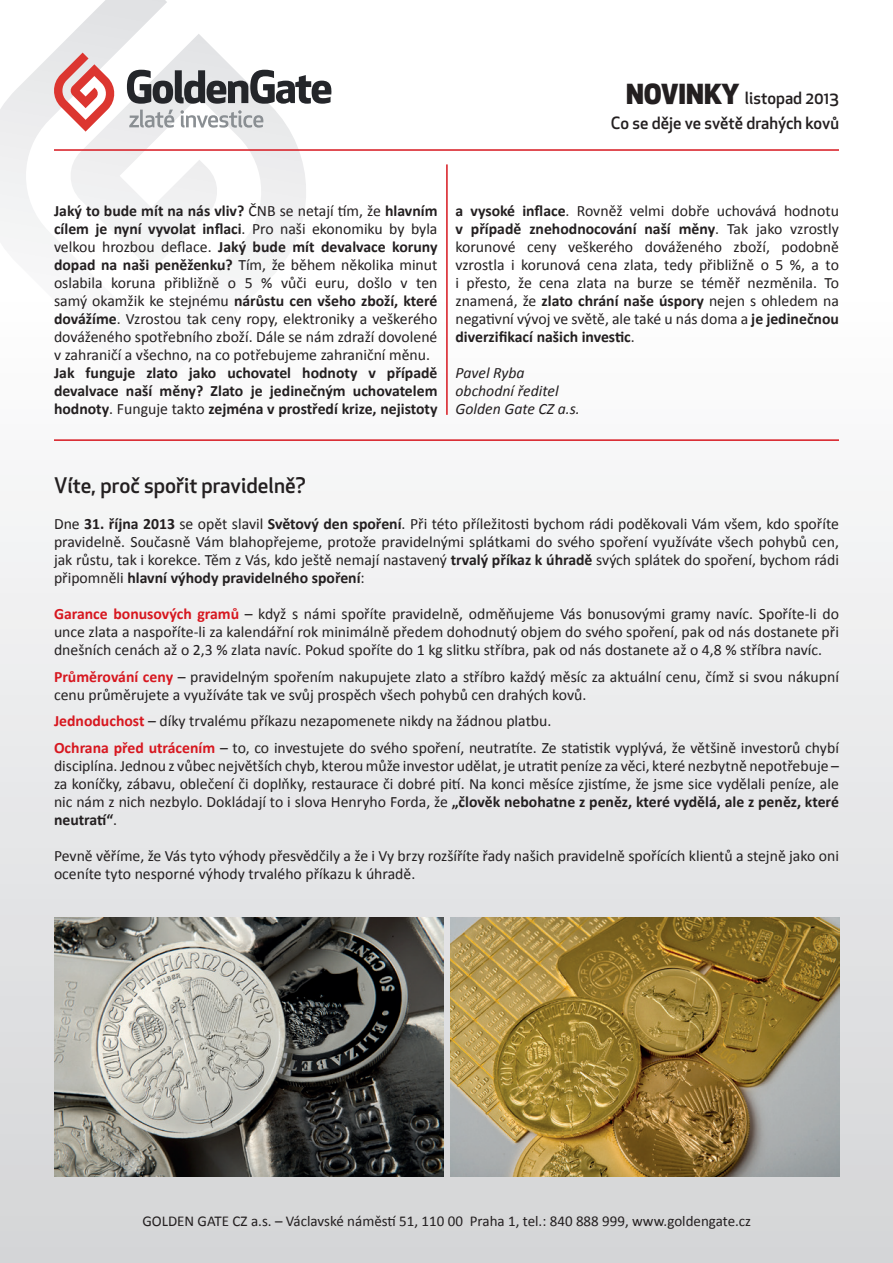
<style>
.page{position:relative;width:893px;height:1263px;background:#fff}
.page>*{position:absolute;margin:0;border:0;box-sizing:border-box;transform-origin:0 0}
.t1{font:500 21px "Apex New";color:#231f20}
.t2{font:500 16.5px "Apex New";color:#231f20}
.t3{font:15.75px/18px "Calibri";color:#231f20;text-align:justify}
.t4{font:700 15.75px/18px "Calibri";color:#231f20;text-align:justify}
.t5{font:italic 15.75px "Calibri";color:#231f20}
.t6{font:15px "Calibri";color:#231f20}
.s1{font-weight:800;font-size:27px}
.s2{font-weight:700}
.s3{font-weight:400}
.s4{font-weight:700;color:#d7171f}
</style>
<div class="page">
<div style="left:0;top:0;width:893px;height:1263px;background:linear-gradient(to bottom,#fff,#d5d6d8)"></div>
<svg style="left:0;top:0;width:308px;height:397px"></svg>
<svg style="left:54px;top:53px;width:62px;height:79px"></svg>
<svg style="left:127px;top:70px;width:204px;height:34px"></svg>
<svg style="left:129px;top:110px;width:45px;height:18px"></svg>
<svg style="left:180px;top:110px;width:83px;height:18px"></svg>
<hr style="left:54px;top:149px;width:785px;height:2px;background:#d7171f">
<hr style="left:54px;top:439px;width:785px;height:2px;background:#d7171f">
<img style="left:54px;top:917px;width:389px;height:260px">
<img style="left:450px;top:917px;width:389px;height:260px">
<hr style="left:446px;top:164px;width:2px;height:251px;background:#d7171f">
<p class="t2" style="left:626px;top:86px;width:214px"><span class="s1">NOVINKY</span> listopad 2013</p>
<p class="t2" style="left:611px;top:112px;width:230px">Co se děje ve světě drahých kovů</p>
<p class="t3" style="left:54px;top:202px;width:385px"><span class="s2">Jaký to bude mít na nás vliv?</span> ČNB se netají tím, že <span class="s2">hlavním cílem je nyní vyvolat inflaci</span>. Pro naši ekonomiku by byla velkou hrozbou deflace. <span class="s2">Jaký bude mít devalvace koruny dopad na naši peněženku?</span> Tím, že během několika minut oslabila koruna přibližně o 5 % vůči euru, došlo v ten samý okamžik ke stejnému <span class="s2">nárůstu cen všeho zboží, které dovážíme</span>. Vzrostou tak ceny ropy, elektroniky a veškerého dováženého spotřebního zboží. Dále se nám zdraží dovolené v zahraničí a všechno, na co potřebujeme zahraniční měnu.</p>
<p class="t4" style="left:54px;top:364px;width:385px">Jak funguje zlato jako uchovatel hodnoty v případě devalvace naší měny? Zlato je jedinečným uchovatelem hodnoty<span class="s3">. Funguje takto</span> zejména v prostředí krize, nejistoty</p>
<p class="t3" style="left:455px;top:202px;width:385px"><span class="s2">a vysoké inflace</span>. Rovněž velmi dobře uchovává hodnotu <span class="s2">v případě znehodnocování naší měny</span>. Tak jako vzrostly korunové ceny veškerého dováženého zboží, podobně vzrostla i korunová cena zlata, tedy přibližně o 5 %, a to i přesto, že cena zlata na burze se téměř nezměnila. To znamená, že <span class="s2">zlato chrání naše úspory</span> nejen s ohledem na negativní vývoj ve světě, ale také u nás doma a <span class="s2">je jedinečnou diverzifikací našich investic</span>.</p>
<p class="t5" style="left:455px;top:362px;width:71px">Pavel Ryba</p>
<p class="t5" style="left:455px;top:380px;width:105px">obchodní ředitel</p>
<p class="t5" style="left:455px;top:398px;width:126px">Golden Gate CZ a.s.</p>
<p class="t1" style="left:54px;top:472px;width:253px">Víte, proč spořit pravidelně?</p>
<p class="t3" style="left:54px;top:515px;width:786px">Dne <span class="s2">31. října 2013</span> se opět slavil <span class="s2">Světový den spoření</span>. Při této příležitosti bychom rádi poděkovali Vám všem, kdo spoříte pravidelně. Současně Vám blahopřejeme, protože pravidelnými splátkami do svého spoření využíváte všech pohybů cen, jak růstu, tak i korekce. Těm z Vás, kdo ještě nemají nastavený <span class="s2">trvalý příkaz k úhradě</span> svých splátek do spoření, bychom rádi připomněli <span class="s2">hlavní výhody pravidelného spoření</span>:</p>
<p class="t3" style="left:54px;top:605px;width:786px"><span class="s4">Garance bonusových gramů</span> – když s námi spoříte pravidelně, odměňujeme Vás bonusovými gramy navíc. Spoříte-li do unce zlata a naspoříte-li za kalendářní rok minimálně předem dohodnutý objem do svého spoření, pak od nás dostanete při dnešních cenách až o 2,3 % zlata navíc. Pokud spoříte do 1 kg slitku stříbra, pak od nás dostanete až o 4,8 % stříbra navíc.</p>
<p class="t3" style="left:54px;top:668px;width:786px"><span class="s4">Průměrování ceny</span> – pravidelným spořením nakupujete zlato a stříbro každý měsíc za aktuální cenu, čímž si svou nákupní cenu průměrujete a využíváte tak ve svůj prospěch všech pohybů cen drahých kovů.</p>
<p class="t3" style="left:54px;top:712px;width:499px"><span class="s4">Jednoduchost</span> – díky trvalému příkazu nezapomenete nikdy na žádnou platbu.</p>
<p class="t3" style="left:54px;top:739px;width:786px"><span class="s4">Ochrana před utrácením</span> – to, co investujete do svého spoření, neutratíte. Ze statistik vyplývá, že většině investorů chybí disciplína. Jednou z vůbec největších chyb, kterou může investor udělat, je utratit peníze za věci, které nezbytně nepotřebuje – za koníčky, zábavu, oblečení či doplňky, restaurace či dobré pití. Na konci měsíce zjistíme, že jsme sice vydělali peníze, ale nic nám z nich nezbylo. Dokládají to i slova Henryho Forda, že <span class="s2">„člověk nebohatne z peněz, které vydělá, ale z peněz, které neutratí“</span>.</p>
<p class="t3" style="left:54px;top:847px;width:786px">Pevně věříme, že Vás tyto výhody přesvědčily a že i Vy brzy rozšíříte řady našich pravidelně spořících klientů a stejně jako oni oceníte tyto nesporné výhody trvalého příkazu k úhradě.</p>
<p class="t6" style="left:142px;top:1212px;width:610px">GOLDEN GATE CZ a.s. – Václavské náměstí 51, 110 00 Praha 1, tel.: 840 888 999, www.goldengate.cz</p>
</div>
